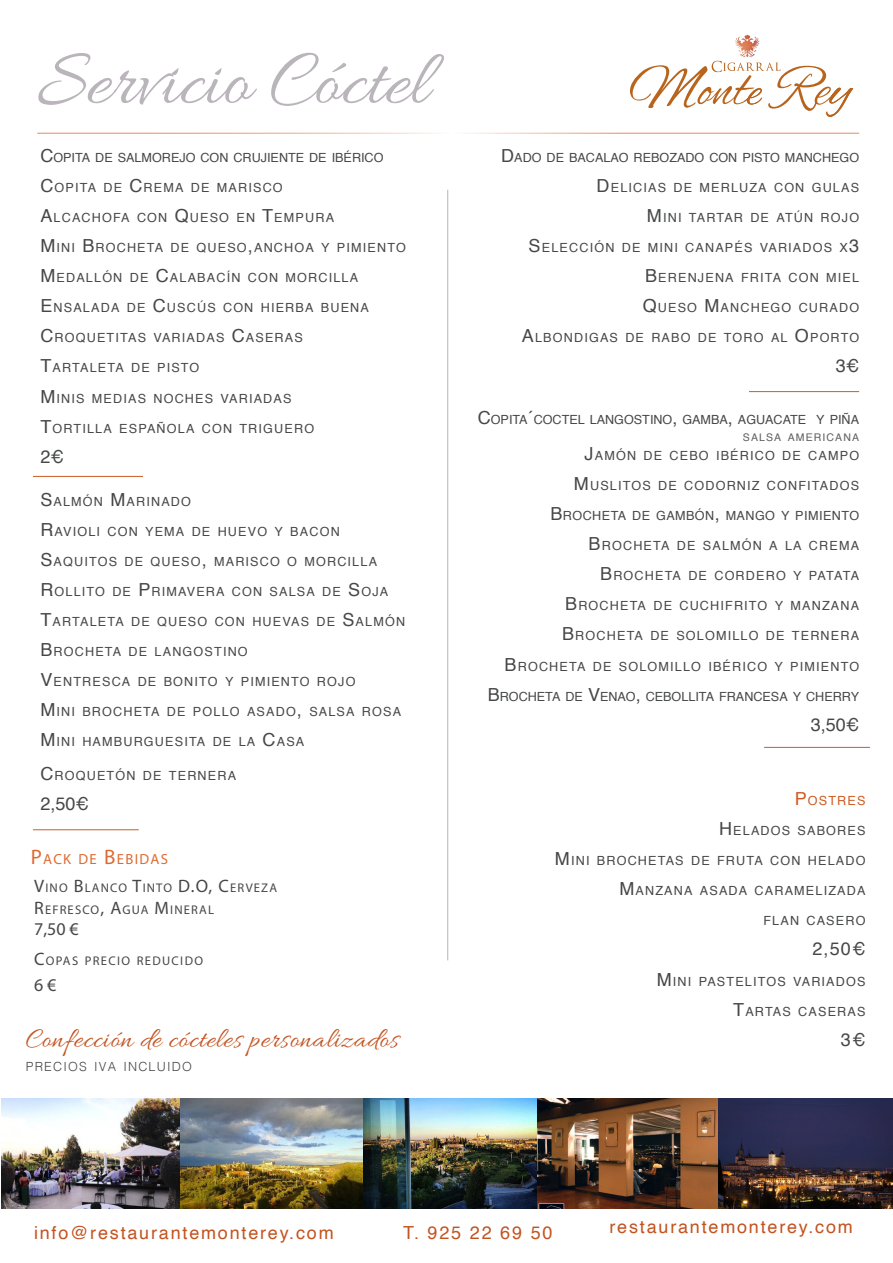
<style>
.page{position:relative;width:893px;height:1263px;background:#fff}
.page>*{position:absolute;margin:0;border:0;box-sizing:border-box;transform-origin:0 0}
.t1{font:79.5px "Allura";color:#bab4bb}
.t2{font:28.65px "Allura";letter-spacing:.025em;color:#c3531f}
.t3{font:18px "Helvetica";letter-spacing:.1em;color:#c3531f}
.t4{font:18px "Helvetica";color:#464748}
.t5{font:18px "Myriad Pro";color:#464748}
.t6{font:14.7px "Myriad Pro";letter-spacing:.095em;color:#de6b32}
.t7{font:12.6px "Helvetica";letter-spacing:.095em;color:#464748}
.t8{font:12.6px "Helvetica";color:#464748}
.t9{font:12.6px "Myriad Pro";letter-spacing:.095em;color:#464748}
.t10{font:12.6px "Helvetica";letter-spacing:.035em;color:#464748}
.t11{font:300 12.6px "Helvetica";letter-spacing:.095em;color:#464748}
.t12{font:12.6px "Helvetica";letter-spacing:.095em;color:#cd5c23}
.t13{font:10.5px "Helvetica";letter-spacing:.105em;color:#5c5c5f}
.s1{font-size:82.5px}
.s2{font-size:18px}
.s3{font-size:21px}
</style>
<div class="page">
<hr style="left:33px;top:476px;width:110px;height:1px;background:#cd5c23">
<img style="left:1px;top:1098px;width:536px;height:111px">
<img style="left:535px;top:1098px;width:358px;height:110px">
<hr style="left:764px;top:747px;width:106px;height:1px;background:#cd5c23">
<hr style="left:749px;top:391px;width:110px;height:1px;background:#cd5c23">
<hr style="left:33px;top:829px;width:106px;height:1px;background:#cd5c23">
<hr style="left:447px;top:190px;width:1px;height:770px;background:#bab4bb">
<svg style="left:630px;top:60px;width:223px;height:57px"></svg>
<div style="left:735px;top:34px;width:25px;height:24px;background:#841d36;opacity:.43"></div>
<p class="t1" style="left:37px;top:37px;width:393px"><span class="s1">S</span>ervici<span class="s1">o C</span>óctel</p>
<p class="t8" style="left:40px;top:148px;width:345px"><span class="s2">C</span>OPITA DE SALMOREJO CON CRUJIENTE DE IBÉRICO</p>
<p class="t7" style="left:40px;top:178px;width:244px"><span class="s2">C</span>OPITA DE <span class="s2">C</span>REMA DE MARISCO</p>
<p class="t7" style="left:40px;top:208px;width:295px"><span class="s2">A</span>LCACHOFA CON <span class="s2">Q</span>UESO EN <span class="s2">T</span>EMPURA</p>
<p class="t7" style="left:40px;top:238px;width:367px"><span class="s2">M</span> INI <span class="s2">B</span>ROCHETA DE QUESO<span class="s2">,</span>ANCHOA Y PIMIENTO</p>
<p class="t7" style="left:40px;top:268px;width:319px"><span class="s2">M</span> EDALLÓN DE <span class="s2">C</span>ALABACÍN CON MORCILLA</p>
<p class="t7" style="left:40px;top:298px;width:330px"><span class="s2">E</span>NSALADA DE <span class="s2">C</span>USCÚS CON HIERBA BUENA</p>
<p class="t7" style="left:40px;top:328px;width:264px"><span class="s2">C</span>ROQUETITAS VARIADAS <span class="s2">C</span>ASERAS</p>
<p class="t7" style="left:40px;top:358px;width:161px"><span class="s2">T</span>ARTALETA DE PISTO</p>
<p class="t7" style="left:40px;top:388px;width:253px"><span class="s2">M</span> INIS MEDIAS NOCHES VARIADAS</p>
<p class="t7" style="left:40px;top:418px;width:275px"><span class="s2">T</span>ORTILLA ESPAÑOLA CON TRIGUERO</p>
<p class="t4" style="left:40px;top:443px;width:25px">2€</p>
<p class="t7" style="left:40px;top:491px;width:152px"><span class="s2">S</span>ALMÓN <span class="s2">M</span>ARINADO</p>
<p class="t7" style="left:40px;top:522px;width:301px"><span class="s2">R</span>AVIOLI CON YEMA DE HUEVO Y BACON</p>
<p class="t7" style="left:40px;top:552px;width:338px"><span class="s2">S</span>AQUITOS DE QUESO<span class="s2">,</span> MARISCO O MORCILLA</p>
<p class="t7" style="left:40px;top:582px;width:349px"><span class="s2">R</span>OLLITO DE <span class="s2">P</span> RIMAVERA CON SALSA DE <span class="s2">S</span>OJA</p>
<p class="t7" style="left:40px;top:612px;width:366px"><span class="s2">T</span>ARTALETA DE QUESO CON HUEVAS DE <span class="s2">S</span>ALMÓN</p>
<p class="t7" style="left:40px;top:642px;width:209px"><span class="s2">B</span> ROCHETA DE LANGOSTINO</p>
<p class="t7" style="left:40px;top:672px;width:317px"><span class="s2">V</span>ENTRESCA DE BONITO Y PIMIENTO ROJO</p>
<p class="t7" style="left:40px;top:702px;width:362px"><span class="s2">M</span> INI BROCHETA DE POLLO ASADO<span class="s2">,</span> SALSA ROSA</p>
<p class="t7" style="left:40px;top:732px;width:265px"><span class="s2">M</span> INI HAMBURGUESITA DE LA <span class="s2">C</span>ASA</p>
<p class="t7" style="left:40px;top:766px;width:197px"><span class="s2">C</span>ROQUETÓN DE TERNERA</p>
<p class="t4" style="left:40px;top:790px;width:50px">2,50€</p>
<p class="t6" style="left:31px;top:850px;width:139px"><span class="s3">P</span>ACK DE <span class="s3">B</span>EBIDAS</p>
<p class="t9" style="left:34px;top:880px;width:244px"><span class="s2">V</span>INO <span class="s2">B</span>LANCO <span class="s2">T</span>INTO <span class="s2">D.O, C</span>ERVEZA</p>
<p class="t9" style="left:34px;top:901px;width:181px"><span class="s2">R</span>EFRESCO<span class="s2">, A</span>GUA <span class="s2">M</span>INERAL</p>
<p class="t5" style="left:34px;top:918px;width:46px">7,50 €</p>
<p class="t9" style="left:34px;top:953px;width:170px"><span class="s2">C</span>OPAS PRECIO REDUCIDO</p>
<p class="t5" style="left:34px;top:974px;width:24px">6 €</p>
<p class="t2" style="left:26px;top:1023px;width:374px">Confección de cócteles personalizados</p>
<p class="t11" style="left:26px;top:1056px;width:167px">PRECIOS IVA INCLUIDO</p>
<p class="t8" style="left:501px;top:148px;width:359px"><span class="s2">D</span>ADO DE BACALAO REBOZADO CON PISTO MANCHEGO</p>
<p class="t7" style="left:597px;top:178px;width:264px"><span class="s2">D</span>ELICIAS DE MERLUZA CON GULAS</p>
<p class="t7" style="left:647px;top:208px;width:214px"><span class="s2">M</span> INI TARTAR DE ATÚN ROJO</p>
<p class="t7" style="left:529px;top:238px;width:332px"><span class="s2">S</span>ELECCIÓN DE MINI CANAPÉS VARIADOS X<span class="s2">3</span></p>
<p class="t7" style="left:645px;top:268px;width:216px"><span class="s2">B</span>ERENJENA FRITA CON MIEL</p>
<p class="t7" style="left:643px;top:298px;width:218px"><span class="s2">Q</span>UESO <span class="s2">M</span>ANCHEGO CURADO</p>
<p class="t7" style="left:522px;top:328px;width:339px"><span class="s2">A</span>LBONDIGAS DE RABO DE TORO AL <span class="s2">O</span>PORTO</p>
<p class="t4" style="left:836px;top:352px;width:25px">3€</p>
<p class="t8" style="left:478px;top:410px;width:383px"><span class="s2">C</span>OPITA<span class="s2">´</span>COCTEL LANGOSTINO<span class="s2">,</span> GAMBA<span class="s2">,</span> AGUACATE Y PIÑA</p>
<p class="t7" style="left:585px;top:446px;width:276px"><span class="s2">J</span>AMÓN DE CEBO IBÉRICO DE CAMPO</p>
<p class="t7" style="left:574px;top:476px;width:287px"><span class="s2">M</span> USLITOS DE CODORNIZ CONFITADOS</p>
<p class="t10" style="left:550px;top:506px;width:310px"><span class="s2">B</span>ROCHETA DE GAMBÓN<span class="s2">,</span> MANGO Y PIMIENTO</p>
<p class="t7" style="left:589px;top:536px;width:272px"><span class="s2">B</span>ROCHETA DE SALMÓN A LA CREMA</p>
<p class="t7" style="left:600px;top:566px;width:260px"><span class="s2">B</span>ROCHETA DE CORDERO Y PATATA</p>
<p class="t7" style="left:565px;top:596px;width:295px"><span class="s2">B</span>ROCHETA DE CUCHIFRITO Y MANZANA</p>
<p class="t7" style="left:562px;top:626px;width:298px"><span class="s2">B</span>ROCHETA DE SOLOMILLO DE TERNERA</p>
<p class="t7" style="left:505px;top:656px;width:356px"><span class="s2">B</span>ROCHETA DE SOLOMILLO IBÉRICO Y PIMIENTO</p>
<p class="t8" style="left:488px;top:686px;width:373px"><span class="s2">B</span>ROCHETA DE <span class="s2">V</span>ENAO<span class="s2">,</span> CEBOLLITA FRANCESA Y CHERRY</p>
<p class="t4" style="left:811px;top:710px;width:50px">3,50€</p>
<p class="t13" style="left:743px;top:429px;width:118px">SALSA AMERICANA</p>
<p class="t12" style="left:795px;top:791px;width:72px"><span class="s2">P</span>OSTRES</p>
<p class="t7" style="left:719px;top:821px;width:148px"><span class="s2">H</span> ELADOS SABORES</p>
<p class="t7" style="left:555px;top:851px;width:312px"><span class="s2">M</span> INI BROCHETAS DE FRUTA CON HELADO</p>
<p class="t7" style="left:619px;top:881px;width:248px"><span class="s2">M</span>ANZANA ASADA CARAMELIZADA</p>
<p class="t7" style="left:763px;top:911px;width:104px">FLAN CASERO</p>
<p class="t4" style="left:812px;top:935px;width:55px">2,50€</p>
<p class="t7" style="left:657px;top:971px;width:210px"><span class="s2">M</span> INI PASTELITOS VARIADOS</p>
<p class="t7" style="left:733px;top:1001px;width:134px"><span class="s2">T</span>ARTAS CASERAS</p>
<p class="t4" style="left:841px;top:1025px;width:26px">3€</p>
<p class="t3" style="left:34px;top:1219px;width:301px">info@restaurantemonterey.com</p>
<p class="t3" style="left:609px;top:1212px;width:245px">restaurantemonterey.com</p>
<p class="t3" style="left:403px;top:1219px;width:151px">T. 925 22 69 50</p>
</div>
